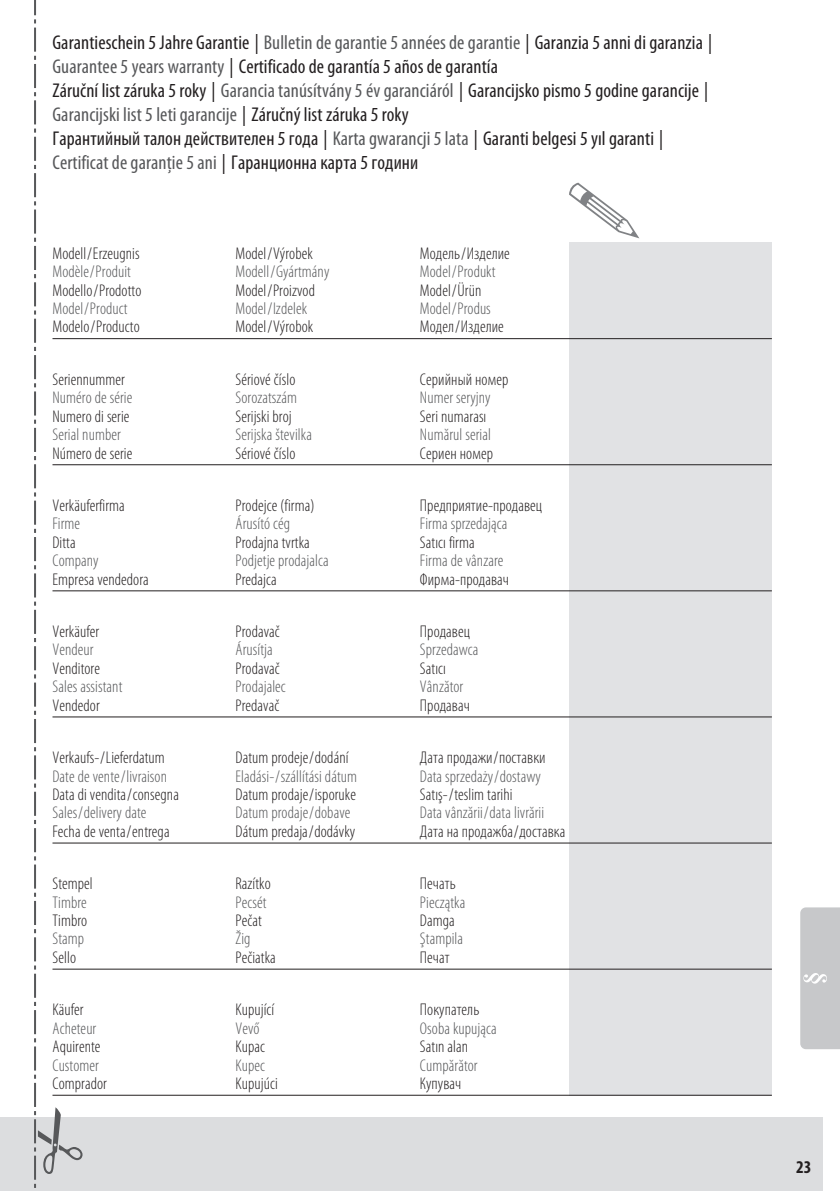
<style>
.page{position:relative;width:840px;height:1191px;background:#fff}
.page>*{position:absolute;margin:0;border:0;box-sizing:border-box;transform-origin:0 0}
.t1{font:condensed 20px/24px "Myriad Pro";letter-spacing:.005em;color:#231f20}
.t2{font:700 condensed 18px "Myriad Pro";color:#231f20}
.t3{font:300 condensed 17px "Myriad Pro";letter-spacing:.005em;color:#231f20}
.t4{font:300 condensed 17px "Myriad Pro";letter-spacing:.005em;color:#57585a}
.s1{color:#57585a}
</style>
<div class="page">
<div style="left:0;top:1117px;width:822px;height:74px;background:#dcdddf"></div>
<div style="left:800px;top:907px;width:39px;height:142px;background:#c7c8ca"></div>
<div style="left:568px;top:242px;width:203px;height:853px;background:#e1e2e4"></div>
<hr style="left:52px;top:590px;width:719px;height:1px;background:#231f20">
<hr style="left:52px;top:716px;width:719px;height:1px;background:#231f20">
<hr style="left:52px;top:464px;width:719px;height:1px;background:#231f20">
<hr style="left:52px;top:338px;width:719px;height:1px;background:#231f20">
<hr style="left:52px;top:842px;width:719px;height:1px;background:#231f20">
<hr style="left:52px;top:968px;width:719px;height:1px;background:#231f20">
<svg style="left:569px;top:183px;width:70px;height:55px"></svg>
<hr style="left:52px;top:1094px;width:719px;height:1px;background:#231f20">
<svg style="left:34px;top:0;width:48px;height:1188px"></svg>
<p class="t1" style="left:52px;top:31px;width:660px">Garantieschein 5 Jahre Garantie | <span class="s1">Bulletin de garantie 5 années de garantie</span> | Garanzia 5 anni di garanzia |<br><span class="s1">Guarantee 5 years warranty</span> | Certificado de garantía 5 años de garantía</p>
<p class="t1" style="left:52px;top:79px;width:657px">Záruční list záruka 5 roky | <span class="s1">Garancia tanúsítvány 5 év garanciáról</span> | Garancijsko pismo 5 godine garancije |<br><span class="s1">Garancijski list 5 leti garancije</span> | Záručný list záruka 5 roky</p>
<p class="t1" style="left:52px;top:127px;width:612px">Гарантийный талон действителен 5 года | <span class="s1">Karta gwarancji 5 lata</span> | Garanti belgesi 5 yıl garanti |<br><span class="s1">Certificat de garanţie 5 ani</span> | Гаранционна карта 5 години</p>
<p class="t3" style="left:52px;top:244px;width:89px">Modell/Erzeugnis</p>
<p class="t4" style="left:52px;top:262px;width:80px">Modèle/Produit</p>
<p class="t3" style="left:52px;top:281px;width:90px">Modello/Prodotto</p>
<p class="t3" style="left:52px;top:318px;width:89px">Modelo/Producto</p>
<p class="t4" style="left:52px;top:299px;width:76px">Model/Product</p>
<p class="t3" style="left:52px;top:370px;width:74px">Seriennummer</p>
<p class="t4" style="left:52px;top:388px;width:81px">Numéro de série</p>
<p class="t3" style="left:52px;top:407px;width:78px">Numero di serie</p>
<p class="t3" style="left:52px;top:444px;width:81px">Número de serie</p>
<p class="t4" style="left:52px;top:425px;width:70px">Serial number</p>
<p class="t3" style="left:52px;top:496px;width:74px">Verkäuferfirma</p>
<p class="t4" style="left:52px;top:514px;width:29px">Firme</p>
<p class="t3" style="left:52px;top:533px;width:25px">Ditta</p>
<p class="t3" style="left:52px;top:570px;width:98px">Empresa vendedora</p>
<p class="t4" style="left:52px;top:551px;width:48px">Company</p>
<p class="t3" style="left:52px;top:622px;width:48px">Verkäufer</p>
<p class="t4" style="left:52px;top:641px;width:43px">Vendeur</p>
<p class="t3" style="left:52px;top:659px;width:49px">Venditore</p>
<p class="t3" style="left:52px;top:696px;width:49px">Vendedor</p>
<p class="t4" style="left:52px;top:677px;width:71px">Sales assistant</p>
<p class="t3" style="left:52px;top:748px;width:114px">Verkaufs-/Lieferdatum</p>
<p class="t4" style="left:52px;top:767px;width:116px">Date de vente/livraison</p>
<p class="t3" style="left:52px;top:785px;width:128px">Data di vendita/consegna</p>
<p class="t3" style="left:52px;top:822px;width:118px">Fecha de venta/entrega</p>
<p class="t4" style="left:52px;top:803px;width:95px">Sales/delivery date</p>
<p class="t3" style="left:52px;top:874px;width:42px">Stempel</p>
<p class="t4" style="left:52px;top:893px;width:36px">Timbre</p>
<p class="t3" style="left:52px;top:911px;width:36px">Timbro</p>
<p class="t3" style="left:52px;top:948px;width:25px">Sello</p>
<p class="t4" style="left:52px;top:929px;width:33px">Stamp</p>
<p class="t3" style="left:52px;top:1000px;width:33px">Käufer</p>
<p class="t4" style="left:52px;top:1019px;width:45px">Acheteur</p>
<p class="t3" style="left:52px;top:1037px;width:49px">Aquirente</p>
<p class="t3" style="left:52px;top:1074px;width:56px">Comprador</p>
<p class="t4" style="left:52px;top:1055px;width:48px">Customer</p>
<p class="t3" style="left:235px;top:244px;width:79px">Model/Výrobek</p>
<p class="t4" style="left:235px;top:262px;width:95px">Modell/Gyártmány</p>
<p class="t3" style="left:235px;top:281px;width:81px">Model/Proizvod</p>
<p class="t3" style="left:235px;top:318px;width:79px">Model/Výrobok</p>
<p class="t4" style="left:235px;top:299px;width:73px">Model/Izdelek</p>
<p class="t3" style="left:235px;top:370px;width:61px">Sériové číslo</p>
<p class="t4" style="left:235px;top:388px;width:63px">Sorozatszám</p>
<p class="t3" style="left:235px;top:407px;width:58px">Serijski broj</p>
<p class="t3" style="left:235px;top:444px;width:61px">Sériové číslo</p>
<p class="t4" style="left:235px;top:425px;width:78px">Serijska številka</p>
<p class="t3" style="left:235px;top:496px;width:80px">Prodejce (firma)</p>
<p class="t4" style="left:235px;top:514px;width:56px">Árusító cég</p>
<p class="t3" style="left:235px;top:533px;width:76px">Prodajna tvrtka</p>
<p class="t3" style="left:235px;top:570px;width:43px">Predajca</p>
<p class="t4" style="left:235px;top:551px;width:95px">Podjetje prodajalca</p>
<p class="t3" style="left:235px;top:622px;width:46px">Prodavač</p>
<p class="t4" style="left:235px;top:641px;width:39px">Árusítja</p>
<p class="t3" style="left:235px;top:659px;width:46px">Prodavač</p>
<p class="t3" style="left:235px;top:696px;width:45px">Predavač</p>
<p class="t4" style="left:235px;top:677px;width:52px">Prodajalec</p>
<p class="t3" style="left:235px;top:748px;width:114px">Datum prodeje/dodání</p>
<p class="t4" style="left:235px;top:767px;width:123px">Eladási-/szállítási dátum</p>
<p class="t3" style="left:235px;top:785px;width:122px">Datum prodaje/isporuke</p>
<p class="t3" style="left:235px;top:822px;width:121px">Dátum predaja/dodávky</p>
<p class="t4" style="left:235px;top:803px;width:116px">Datum prodaje/dobave</p>
<p class="t3" style="left:235px;top:874px;width:37px">Razítko</p>
<p class="t4" style="left:235px;top:893px;width:32px">Pecsét</p>
<p class="t3" style="left:235px;top:911px;width:28px">Pečat</p>
<p class="t3" style="left:235px;top:948px;width:42px">Pečiatka</p>
<p class="t4" style="left:235px;top:929px;width:16px">Žig</p>
<p class="t3" style="left:235px;top:1000px;width:40px">Kupující</p>
<p class="t4" style="left:235px;top:1019px;width:26px">Vevő</p>
<p class="t3" style="left:235px;top:1037px;width:31px">Kupac</p>
<p class="t3" style="left:235px;top:1074px;width:44px">Kupujúci</p>
<p class="t4" style="left:235px;top:1055px;width:31px">Kupec</p>
<p class="t3" style="left:420px;top:244px;width:91px">Модель/Изделие</p>
<p class="t4" style="left:420px;top:262px;width:77px">Model/Produkt</p>
<p class="t3" style="left:420px;top:281px;width:63px">Model/Ürün</p>
<p class="t3" style="left:420px;top:318px;width:85px">Модел/Изделие</p>
<p class="t4" style="left:420px;top:299px;width:72px">Model/Produs</p>
<p class="t3" style="left:420px;top:370px;width:90px">Серийный номер</p>
<p class="t4" style="left:420px;top:388px;width:72px">Numer seryjny</p>
<p class="t3" style="left:420px;top:407px;width:68px">Seri numarası</p>
<p class="t3" style="left:420px;top:444px;width:74px">Сериен номер</p>
<p class="t4" style="left:420px;top:425px;width:72px">Numărul serial</p>
<p class="t3" style="left:420px;top:496px;width:124px">Предприятие-продавец</p>
<p class="t4" style="left:420px;top:514px;width:89px">Firma sprzedająca</p>
<p class="t3" style="left:420px;top:533px;width:56px">Satıcı firma</p>
<p class="t3" style="left:420px;top:570px;width:90px">Фирма-продавач</p>
<p class="t4" style="left:420px;top:551px;width:85px">Firma de vânzare</p>
<p class="t3" style="left:420px;top:622px;width:52px">Продавец</p>
<p class="t4" style="left:420px;top:641px;width:60px">Sprzedawca</p>
<p class="t3" style="left:420px;top:659px;width:27px">Satıcı</p>
<p class="t3" style="left:420px;top:696px;width:51px">Продавач</p>
<p class="t4" style="left:420px;top:677px;width:45px">Vânzător</p>
<p class="t3" style="left:420px;top:748px;width:127px">Дата продажи/поставки</p>
<p class="t4" style="left:420px;top:767px;width:122px">Data sprzedaży/dostawy</p>
<p class="t3" style="left:420px;top:785px;width:94px">Satış-/teslim tarihi</p>
<p class="t3" style="left:420px;top:822px;width:147px">Дата на продажба/доставка</p>
<p class="t4" style="left:420px;top:803px;width:126px">Data vânzării/data livrării</p>
<p class="t3" style="left:420px;top:874px;width:37px">Печать</p>
<p class="t4" style="left:420px;top:893px;width:47px">Pieczątka</p>
<p class="t3" style="left:420px;top:911px;width:36px">Damga</p>
<p class="t3" style="left:420px;top:948px;width:31px">Печат</p>
<p class="t4" style="left:420px;top:929px;width:45px">Ştampila</p>
<p class="t3" style="left:420px;top:1000px;width:61px">Покупатель</p>
<p class="t4" style="left:420px;top:1019px;width:78px">Osoba kupująca</p>
<p class="t3" style="left:420px;top:1037px;width:50px">Satın alan</p>
<p class="t3" style="left:420px;top:1074px;width:43px">Купувач</p>
<p class="t4" style="left:420px;top:1055px;width:59px">Cumpărător</p>
<p class="t2" style="left:795px;top:1156px;width:17px">23</p>
</div>
